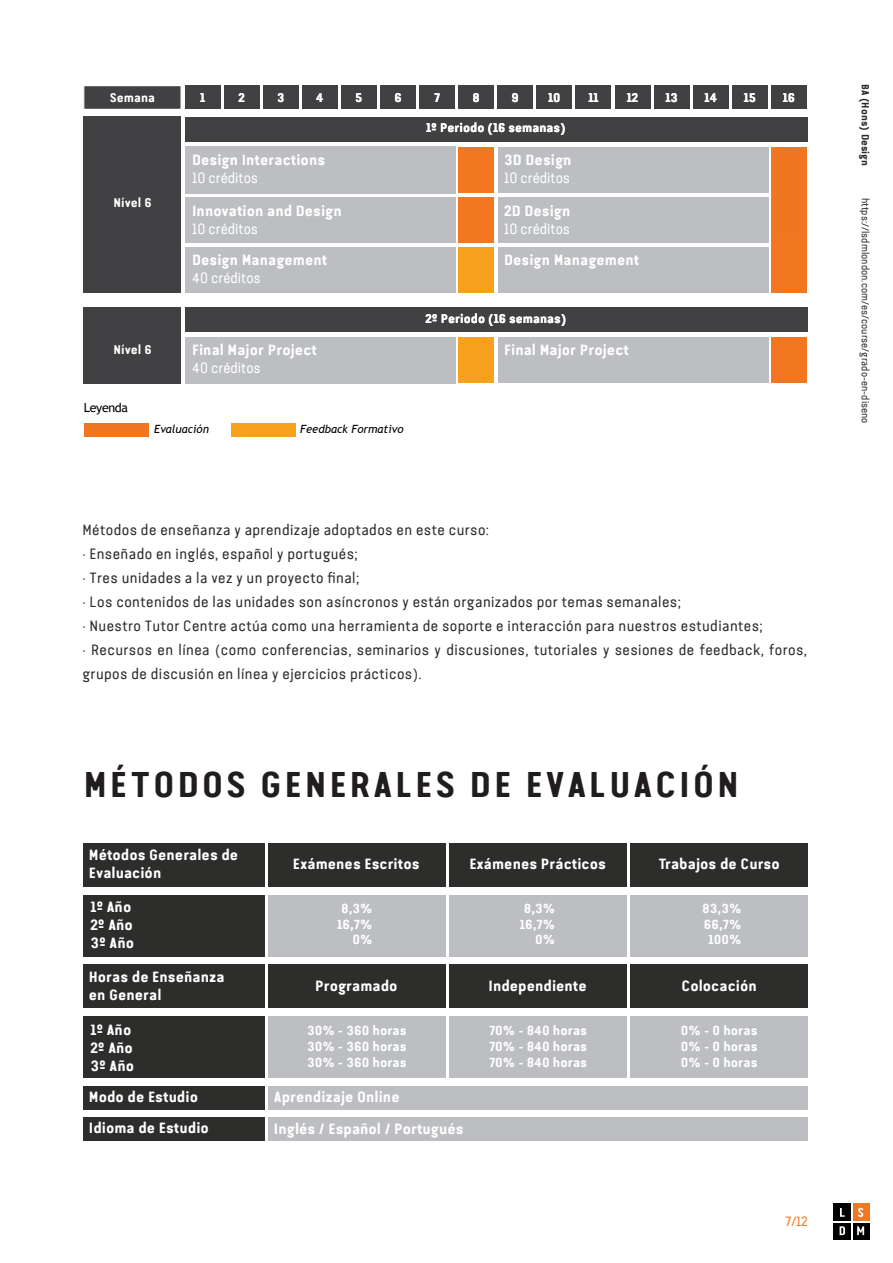
<style>
.page{position:relative;width:893px;height:1263px;background:#fff}
.page>*{position:absolute;margin:0;border:0;box-sizing:border-box;transform-origin:0 0}
.t1{font:700 36px "Van Condensed Pro";letter-spacing:.075em;color:#211d1e}
.t2{font:15px/24px "Van Condensed Pro";letter-spacing:.025em;color:#2d2d2c}
.t3{font:700 14.85px/17.9px "Van Condensed Pro";color:#fff}
.t4{font:14.85px "Van Condensed Pro";color:#fff}
.t5{font:13.5px "Van Condensed Pro";color:#f47620}
.t6{font:700 13.2px/15.8px "Van Condensed Pro";color:#fff;text-align:justify}
.t7{font:700 12.6px "Van Condensed Pro";color:#fff}
.t8{font:12.45px "Trebuchet MS";letter-spacing:-.03em;color:#000101}
.t9{font:italic 11.4px "Trebuchet MS";color:#000101}
.t10{font:10.5px "Van Condensed Pro";letter-spacing:.005em;color:#2d2d2c}
.t11{font:700 10.5px "Van Condensed Pro";letter-spacing:.005em;color:#2d2d2c}
</style>
<div class="page">
<div style="left:732px;top:86px;width:36px;height:23px;background:#414042"></div>
<div style="left:771px;top:86px;width:36px;height:23px;background:#414042"></div>
<div style="left:615px;top:86px;width:35px;height:23px;background:#414042"></div>
<div style="left:654px;top:86px;width:36px;height:23px;background:#414042"></div>
<div style="left:693px;top:86px;width:36px;height:23px;background:#414042"></div>
<div style="left:185px;top:86px;width:35px;height:23px;background:#414042"></div>
<div style="left:576px;top:86px;width:35px;height:23px;background:#414042"></div>
<div style="left:536px;top:86px;width:36px;height:23px;background:#414042"></div>
<div style="left:302px;top:86px;width:36px;height:23px;background:#414042"></div>
<div style="left:497px;top:86px;width:36px;height:23px;background:#414042"></div>
<div style="left:458px;top:86px;width:36px;height:23px;background:#414042"></div>
<div style="left:419px;top:86px;width:36px;height:23px;background:#414042"></div>
<div style="left:380px;top:86px;width:36px;height:23px;background:#414042"></div>
<div style="left:341px;top:86px;width:36px;height:23px;background:#414042"></div>
<div style="left:224px;top:86px;width:36px;height:23px;background:#414042"></div>
<div style="left:263px;top:86px;width:36px;height:23px;background:#414042"></div>
<div style="left:83px;top:85px;width:99px;height:25px;background:#414042;border:1px solid #fff"></div>
<div style="left:185px;top:248px;width:270px;height:45px;background:#bcbec1"></div>
<div style="left:498px;top:248px;width:270px;height:45px;background:#bcbec1"></div>
<div style="left:185px;top:307px;width:622px;height:25px;background:#414042"></div>
<div style="left:185px;top:338px;width:270px;height:46px;background:#bcbec1"></div>
<div style="left:84px;top:307px;width:97px;height:77px;background:#414042"></div>
<div style="left:459px;top:338px;width:35px;height:45px;background:#f8a11e"></div>
<div style="left:498px;top:338px;width:270px;height:45px;background:#bcbec1"></div>
<div style="left:771px;top:338px;width:36px;height:45px;background:#f37721"></div>
<div style="left:185px;top:117px;width:622px;height:25px;background:#414042"></div>
<div style="left:185px;top:198px;width:270px;height:45px;background:#bcbec1"></div>
<div style="left:185px;top:146px;width:270px;height:47px;background:#bcbec1"></div>
<div style="left:84px;top:117px;width:97px;height:176px;background:#414042"></div>
<div style="left:459px;top:248px;width:35px;height:45px;background:#f8a11e"></div>
<div style="left:459px;top:198px;width:35px;height:45px;background:#f37721"></div>
<div style="left:498px;top:198px;width:270px;height:45px;background:#bcbec1"></div>
<div style="left:459px;top:147px;width:35px;height:45px;background:#f37721"></div>
<div style="left:498px;top:147px;width:270px;height:45px;background:#bcbec1"></div>
<div style="left:231px;top:423px;width:64px;height:14px;background:#f8a11e"></div>
<div style="left:84px;top:423px;width:64px;height:14px;background:#f17622"></div>
<div style="left:771px;top:147px;width:36px;height:146px;background:#f37721"></div>
<div style="left:268px;top:1117px;width:540px;height:24px;background:#bcbec1"></div>
<div style="left:268px;top:1086px;width:540px;height:24px;background:#bcbec1"></div>
<div style="left:84px;top:1117px;width:181px;height:24px;background:#2d2d2c"></div>
<div style="left:84px;top:1086px;width:181px;height:24px;background:#2d2d2c"></div>
<div style="left:84px;top:1016px;width:181px;height:62px;background:#2d2d2c"></div>
<div style="left:268px;top:1016px;width:177px;height:62px;background:#bcbec1"></div>
<div style="left:449px;top:1016px;width:178px;height:62px;background:#bcbec1"></div>
<div style="left:631px;top:1016px;width:177px;height:62px;background:#bcbec1"></div>
<div style="left:84px;top:964px;width:181px;height:43px;background:#2d2d2c"></div>
<div style="left:268px;top:964px;width:177px;height:43px;background:#2d2d2c"></div>
<div style="left:449px;top:964px;width:178px;height:43px;background:#2d2d2c"></div>
<div style="left:631px;top:964px;width:177px;height:43px;background:#2d2d2c"></div>
<div style="left:84px;top:895px;width:181px;height:62px;background:#2d2d2c"></div>
<div style="left:268px;top:895px;width:177px;height:62px;background:#bcbec1"></div>
<div style="left:449px;top:895px;width:178px;height:62px;background:#bcbec1"></div>
<div style="left:631px;top:895px;width:177px;height:62px;background:#bcbec1"></div>
<div style="left:84px;top:843px;width:181px;height:44px;background:#2d2d2c"></div>
<div style="left:268px;top:843px;width:177px;height:44px;background:#2d2d2c"></div>
<div style="left:449px;top:843px;width:178px;height:44px;background:#2d2d2c"></div>
<div style="left:631px;top:843px;width:177px;height:44px;background:#2d2d2c"></div>
<div style="left:833px;top:1203px;width:18px;height:18px;background:#000101"></div>
<svg style="left:840px;top:1208px;width:5px;height:9px"></svg>
<div style="left:833px;top:1222px;width:18px;height:17px;background:#000101"></div>
<div style="left:852px;top:1203px;width:17px;height:18px;background:#f47620"></div>
<svg style="left:858px;top:1208px;width:5px;height:9px"></svg>
<svg style="left:840px;top:1226px;width:5px;height:9px"></svg>
<div style="left:852px;top:1222px;width:17px;height:17px;background:#000101"></div>
<svg style="left:857px;top:1226px;width:7px;height:9px"></svg>
<p class="t7" style="left:110px;top:87px;width:47px">Semana</p>
<p class="t7" style="left:200px;top:87px;width:7px">1</p>
<p class="t7" style="left:238px;top:87px;width:8px">2</p>
<p class="t7" style="left:277px;top:87px;width:9px">3</p>
<p class="t7" style="left:316px;top:87px;width:9px">4</p>
<p class="t7" style="left:355px;top:87px;width:9px">5</p>
<p class="t7" style="left:394px;top:87px;width:9px">6</p>
<p class="t7" style="left:434px;top:87px;width:8px">7</p>
<p class="t7" style="left:473px;top:87px;width:9px">8</p>
<p class="t7" style="left:512px;top:87px;width:9px">9</p>
<p class="t7" style="left:548px;top:87px;width:14px">10</p>
<p class="t7" style="left:588px;top:87px;width:12px">11</p>
<p class="t7" style="left:627px;top:87px;width:13px">12</p>
<p class="t7" style="left:665px;top:87px;width:14px">13</p>
<p class="t7" style="left:705px;top:87px;width:14px">14</p>
<p class="t7" style="left:744px;top:87px;width:14px">15</p>
<p class="t7" style="left:783px;top:87px;width:14px">16</p>
<p class="t7" style="left:114px;top:192px;width:40px">Nível 6</p>
<p class="t7" style="left:114px;top:339px;width:40px">Nível 6</p>
<p class="t8" style="left:84px;top:400px;width:46px">Leyenda</p>
<p class="t3" style="left:192px;top:149px;width:135px">Design Interactions</p>
<p class="t4" style="left:192px;top:167px;width:67px">10 créditos</p>
<p class="t3" style="left:192px;top:200px;width:151px">Innovation and Design</p>
<p class="t4" style="left:192px;top:218px;width:67px">10 créditos</p>
<p class="t3" style="left:192px;top:250px;width:137px">Design Management</p>
<p class="t4" style="left:192px;top:268px;width:70px">40 créditos</p>
<p class="t3" style="left:192px;top:340px;width:126px">Final Major Project</p>
<p class="t4" style="left:192px;top:357px;width:70px">40 créditos</p>
<p class="t9" style="left:154px;top:423px;width:56px">Evaluación</p>
<p class="t9" style="left:300px;top:423px;width:105px">Feedback Formativo</p>
<p class="t7" style="left:426px;top:118px;width:141px">1º Periodo (16 semanas)</p>
<p class="t3" style="left:504px;top:149px;width:69px">3D Design</p>
<p class="t4" style="left:504px;top:167px;width:67px">10 créditos</p>
<p class="t3" style="left:504px;top:200px;width:68px">2D Design</p>
<p class="t4" style="left:504px;top:218px;width:67px">10 créditos</p>
<p class="t3" style="left:504px;top:250px;width:137px">Design Management</p>
<p class="t7" style="left:426px;top:308px;width:142px">2º Periodo (16 semanas)</p>
<p class="t3" style="left:504px;top:340px;width:126px">Final Major Project</p>
<p class="t2" style="left:82px;top:516px;width:726px">Métodos de enseñanza y aprendizaje adoptados en este curso:<br>· Enseñado en inglés, español y portugués;<br>· Tres unidades a la vez y un proyecto final;<br>· Los contenidos de las unidades son asíncronos y están organizados por temas semanales;<br>· Nuestro Tutor Centre actúa como una herramienta de soporte e interacción para nuestros estudiantes;<br>· Recursos en línea (como conferencias, seminarios y discusiones, tutoriales y sesiones de feedback, foros, grupos de discusión en línea y ejercicios prácticos).</p>
<h1 class="t1" style="left:84px;top:756px;width:657px">MÉTODOS GENERALES DE EVALUACIÓN</h1>
<p class="t3" style="left:89px;top:844px;width:151px">Métodos Generales de<br>Evaluación</p>
<p class="t3" style="left:293px;top:854px;width:128px">Exámenes Escritos</p>
<p class="t3" style="left:469px;top:854px;width:138px">Exámenes Prácticos</p>
<p class="t3" style="left:658px;top:854px;width:123px">Trabajos de Curso</p>
<p class="t3" style="left:90px;top:897px;width:45px">1º Año<br>2º Año<br>3º Año</p>
<p class="t3" style="left:89px;top:966px;width:137px">Horas de Enseñanza en General</p>
<p class="t3" style="left:90px;top:1020px;width:45px">1º Año<br>2º Año<br>3º Año</p>
<p class="t3" style="left:89px;top:1080px;width:121px;line-height:30.9px">Modo de Estudio<br>Idioma de Estudio</p>
<p class="t6" style="left:337px;top:899px;width:37px;text-align:right">8,3%<br>16,7%<br>0%</p>
<p class="t6" style="left:520px;top:899px;width:37px;text-align:right">8,3%<br>16,7%<br>0%</p>
<p class="t6" style="left:702px;top:899px;width:41px;text-align:center">83,3%<br>66,7%<br>100%</p>
<p class="t3" style="left:315px;top:976px;width:84px">Programado</p>
<p class="t3" style="left:488px;top:976px;width:100px">Independiente</p>
<p class="t3" style="left:681px;top:976px;width:77px">Colocación</p>
<p class="t6" style="left:307px;top:1022px;width:101px">30% - 360 horas 30% - 360 horas 30% - 360 horas</p>
<p class="t6" style="left:489px;top:1022px;width:100px">70% - 840 horas 70% - 840 horas 70% - 840 horas</p>
<p class="t6" style="left:681px;top:1022px;width:78px">0% - 0 horas 0% - 0 horas 0% - 0 horas</p>
<p class="t3" style="left:274px;top:1086px;width:127px">Aprendizaje Online</p>
<p class="t3" style="left:274px;top:1118px;width:191px">Inglés / Español / Portugués</p>
<p class="t5" style="left:785px;top:1211px;width:24px">7/12</p>
<p class="t11" style="left:874px;top:84px;width:84px;rotate:90deg">BA (Hons) Design</p>
<p class="t10" style="left:873px;top:198px;width:227px;rotate:90deg">https://lsdmlondon.com/es/course/grado-en-diseno</p>
</div>
